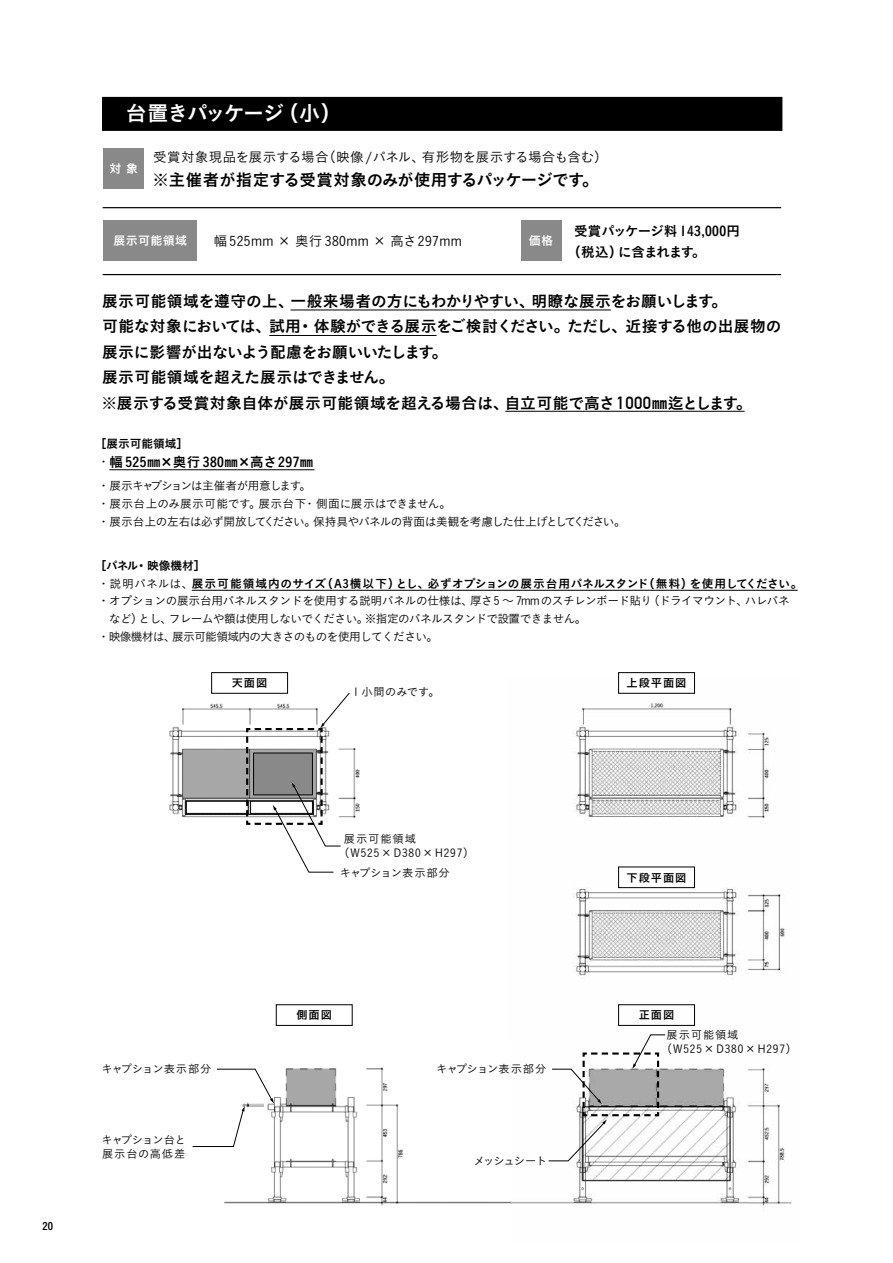
<style>
.page{position:relative;width:893px;height:1263px;background:#fff}
.page>*{position:absolute;margin:0;border:0;box-sizing:border-box;transform-origin:0 0}
.t1{font:21px "Koburina Go Std N W6";letter-spacing:-.075em;color:#fff}
.t2{font:16.5px "Koburina Go Std N W6";letter-spacing:-.02em;color:#000}
.t3{font:15.75px/25.5px "Koburina Go Std N W6";letter-spacing:-.01em;color:#000}
.t4{font:13.5px "Koburina Go Std N W3";letter-spacing:-.02em;color:#000}
.t5{font:13.5px/21px "Koburina Go Std N W6";letter-spacing:-.005em;color:#000}
.t6{font:13.5px "Koburina Go Std N W3";letter-spacing:.03em;color:#000}
.t7{font:13.5px "Koburina Go Std N W6";letter-spacing:.03em;color:#000}
.t8{font:12px "Koburina Go Std N W6";letter-spacing:.03em;color:#fff}
.t9{font:11.7px/17.7px "Koburina Go Std N W3";letter-spacing:-.055em;color:#000}
.t10{font:11.7px/17.7px "Koburina Go Std N W6";color:#000}
.t11{font:11.7px "Koburina Go Std N W3";letter-spacing:-.03em;color:#000}
.t12{font:11.25px/13.5px "Koburina Go Std N W3";letter-spacing:.08em;color:#000}
.t13{font:11.25px "Koburina Go Std N W3";letter-spacing:-.025em;color:#000}
.t14{font:11.25px "Koburina Go Std N W6";letter-spacing:.08em;color:#000}
.t15{font:11.25px/13.5px "Koburina Go Std N W3";letter-spacing:.015em;color:#000}
.t16{font:11.25px "Koburina Go Std N W3";letter-spacing:-.085em;color:#000}
.t17{font:10.5px "Koburina Go Std N W6";color:#000}
.s1{font-family:"DIN Alternate";font-weight:700;font-size:17.4px}
.s2{font-family:"Koburina Go Std N W3";font-size:11.7px}
.s3{font-family:"Koburina Go Std N W3"}
</style>
<div class="page">
<img style="left:510px;top:703px;width:282px;height:507px">
<img style="left:224px;top:1067px;width:286px;height:139px">
<img style="left:169px;top:680px;width:191px;height:138px">
<hr style="left:109px;top:469px;width:51px;height:1px;background:#000">
<svg style="left:160px;top:469px;width:13px;height:1px"></svg>
<hr style="left:173px;top:469px;width:64px;height:1px;background:#000">
<hr style="left:237px;top:469px;width:77px;height:1px;background:#000">
<hr style="left:192px;top:590px;width:606px;height:1px;background:#000">
<div style="left:276px;top:1004px;width:76px;height:22px;border:1px solid #000"></div>
<div style="left:211px;top:672px;width:77px;height:22px;border:1px solid #000"></div>
<div style="left:618px;top:672px;width:77px;height:22px;border:1px solid #000"></div>
<div style="left:618px;top:867px;width:77px;height:21px;border:1px solid #000"></div>
<div style="left:618px;top:1004px;width:77px;height:22px;border:1px solid #000"></div>
<hr style="left:103px;top:207px;width:678px;height:1px;background:#000">
<hr style="left:103px;top:274px;width:678px;height:1px;background:#000">
<div style="left:103px;top:97px;width:679px;height:33px;background:#000"></div>
<div style="left:102px;top:97px;width:680px;height:34px;border:1px solid #000"></div>
<div style="left:104px;top:148px;width:40px;height:41px;background:#898989"></div>
<hr style="left:290px;top:309px;width:321px;height:1px;background:#000">
<hr style="left:269px;top:335px;width:168px;height:1px;background:#000">
<hr style="left:505px;top:411px;width:240px;height:1px;background:#000">
<div style="left:521px;top:221px;width:40px;height:40px;background:#898989"></div>
<div style="left:104px;top:221px;width:93px;height:40px;background:#898989"></div>
<svg style="left:192px;top:1068px;width:82px;height:79px"></svg>
<div style="left:186px;top:801px;width:62px;height:12px;background:#fff"></div>
<div style="left:186px;top:801px;width:63px;height:13px;border:1px solid #000"></div>
<svg style="left:245px;top:692px;width:105px;height:181px"></svg>
<svg style="left:548px;top:1034px;width:118px;height:127px"></svg>
<h1 class="t1" style="left:126px;top:97px;width:217px">台置きパッケージ（小）</h1>
<p class="t8" style="left:110px;top:159px;width:30px">対 象</p>
<p class="t4" style="left:153px;top:147px;width:456px">受賞対象現品を展示する場合（映像 /パネル、有形物を展示する場合も含む）</p>
<h2 class="t2" style="left:152px;top:167px;width:447px">※主催者が指定する受賞対象のみが使用するパッケージです。</h2>
<p class="t8" style="left:113px;top:232px;width:75px">展示可能領域</p>
<p class="t6" style="left:214px;top:231px;width:250px">幅 525mm × 奥行 380mm × 高さ297mm</p>
<p class="t8" style="left:529px;top:232px;width:26px">価格</p>
<p class="t5" style="left:567px;top:221px;width:174px;text-indent:7px">受賞パッケージ料 143,000円（税込）に含まれます。</p>
<h3 class="t3" style="left:101px;top:289px;width:682px">展示可能領域を遵守の上、一般来場者の方にもわかりやすい、明瞭な展示をお願いします。<br>可能な対象においては、試用・体験ができる展示をご検討ください。ただし、近接する他の出展物の展示に影響が出ないよう配慮をお願いいたします。<br>展示可能領域を超えた展示はできません。<br>※展示する受賞対象自体が展示可能領域を超える場合は、自立可能で高さ<span class="s1">1000</span>㎜迄とします。</h3>
<p class="t10" style="left:95px;top:435px;width:95px">［展示可能領域］</p>
<p class="t7" style="left:98px;top:452px;width:217px"><span class="s2">・</span>幅525㎜×奥行380㎜×高さ297㎜</p>
<p class="t9" style="left:98px;top:477px;width:530px">・展示キャプションは主催者が用意します。<br>・展示台上のみ展示可能です。展示台下・側面に展示はできません。<br>・展示台上の左右は必ず開放してください。保持具やパネルの背面は美観を考慮した仕上げとしてください。</p>
<p class="t10" style="left:95px;top:557px;width:709px">［パネル・映像機材］<br><span class="s3">・説明パネルは、</span>展示可能領域内のサイズ（A3横以下）とし、必ずオプションの展示台用パネルスタンド（無料）を使用してください。</p>
<p class="t11" style="left:98px;top:592px;width:693px">・オプションの展示台用パネルスタンドを使用する説明パネルの仕様は、厚さ5 〜 7mmのスチレンボード貼り（ドライマウント、ハレパネ</p>
<p class="t9" style="left:109px;top:610px;width:479px">など）とし、フレームや額は使用しないでください。※指定のパネルスタンドで設置できません。</p>
<p class="t9" style="left:98px;top:627px;width:342px">・映像機材は、展示可能領域内の大きさのものを使用してください。</p>
<p class="t14" style="left:232px;top:674px;width:37px">天面図</p>
<p class="t14" style="left:627px;top:674px;width:61px">上段平面図</p>
<p class="t12" style="left:353px;top:684px;width:88px">1 小間のみです。</p>
<p class="t12" style="left:338px;top:832px;width:138px;text-indent:6px">展示可能領域（W525×D380×H297）</p>
<p class="t13" style="left:340px;top:864px;width:112px">キャプション表示部分</p>
<p class="t17" style="left:43px;top:1218px;width:12px">20</p>
<p class="t14" style="left:296px;top:1006px;width:37px">側面図</p>
<p class="t13" style="left:101px;top:1061px;width:112px">キャプション表示部分</p>
<p class="t13" style="left:436px;top:1061px;width:112px">キャプション表示部分</p>
<p class="t15" style="left:101px;top:1133px;width:86px">キャプション台と展示台の高低差</p>
<p class="t16" style="left:474px;top:1152px;width:75px">メッシュシート</p>
<p class="t14" style="left:627px;top:869px;width:61px">下段平面図</p>
<p class="t14" style="left:639px;top:1006px;width:37px">正面図</p>
<p class="t12" style="left:661px;top:1028px;width:138px;text-indent:6px">展示可能領域（W525×D380×H297）</p>
</div>
